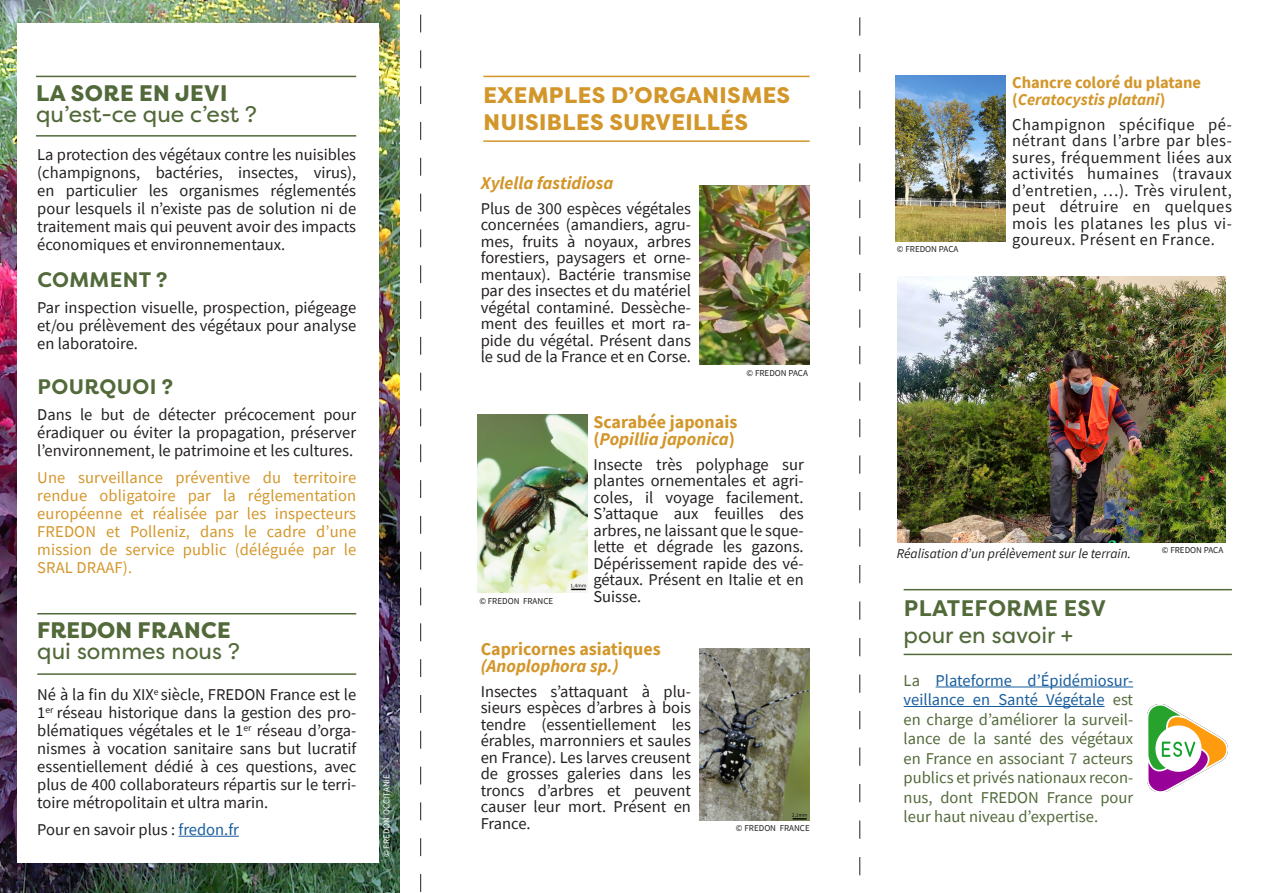
<style>
.page{position:relative;width:1263px;height:893px;background:#fff}
.page>*{position:absolute;margin:0;border:0;box-sizing:border-box;transform-origin:0 0}
.t1{font:22.5px "Filson Pro";color:#52693a}
.t2{font:800 22.5px/27px "Filson Pro";letter-spacing:.02em;color:#d3962a}
.t3{font:800 22.5px "Filson Pro";letter-spacing:.02em;color:#52693a}
.t4{font:700 22.5px "Filson Pro";letter-spacing:.02em;color:#52693a}
.Intro-Texte{font:700 21px "Filson Pro";letter-spacing:.02em;color:#52693a}
.Intro-Texte-2{font:700 18px/16.5px "Source Sans Pro";color:#d3962a}
.Intro-Texte-3{font:italic 700 18px "Source Sans Pro";color:#d3962a}
.Intro-Texte-4{font:16.5px/16.5px "Source Sans Pro";color:#231f20;text-align:justify}
.Texte-Courant{font:16.5px/18px "Source Sans Pro";color:#231f20;text-align:justify}
.TITRE{font:16.5px/19.5px "Source Sans Pro";color:#52693a;text-align:justify}
.Intro-Texte-5{font:16.5px/18px "Source Sans Pro";letter-spacing:.01em;color:#d3962a;text-align:justify}
.Intro-Texte-6{font:700 16.5px/16.5px "Source Sans Pro";color:#d3962a}
.TITRE-2{font:italic 13.5px "Source Sans Pro";color:#231f20}
.TITRE-3{font:9px "Source Sans Pro";color:#231f20}
.TITRE-4{font:9px "Source Sans Pro";color:#fff}
.s1{color:#175d9e}
.s2{font-style:italic}
</style>
<div class="page">
<svg style="left:859px;top:17px;width:1px;height:859px"></svg>
<svg style="left:420px;top:14px;width:2px;height:878px"></svg>
<img style="left:1147px;top:705px;width:81px;height:87px">
<hr style="left:936px;top:687px;width:197px;height:1px;background:#175d9e">
<hr style="left:904px;top:706px;width:200px;height:1px;background:#175d9e">
<hr style="left:904px;top:589px;width:328px;height:1px;background:#52693a">
<hr style="left:904px;top:654px;width:328px;height:1px;background:#52693a">
<img style="left:897px;top:277px;width:328px;height:266px">
<img style="left:895px;top:76px;width:110px;height:165px">
<img style="left:478px;top:415px;width:109px;height:177px">
<img style="left:700px;top:648px;width:110px;height:172px">
<img style="left:700px;top:186px;width:110px;height:178px">
<hr style="left:483px;top:76px;width:327px;height:1px;background:#d3962a">
<hr style="left:483px;top:140px;width:327px;height:2px;background:#d3962a">
<img style="left:0;top:0;width:399px;height:893px">
<div style="left:17px;top:23px;width:362px;height:840px;background:#fff"></div>
<hr style="left:36px;top:76px;width:320px;height:1px;background:#52693a">
<hr style="left:36px;top:135px;width:320px;height:2px;background:#52693a">
<hr style="left:179px;top:836px;width:60px;height:1px;background:#175d9e">
<hr style="left:37px;top:673px;width:319px;height:2px;background:#52693a">
<hr style="left:37px;top:613px;width:319px;height:1px;background:#52693a">
<p class="t3" style="left:36px;top:79px;width:193px">LA SORE EN JEVI</p>
<p class="t1" style="left:36px;top:99px;width:223px">qu’est-ce que c’est ?</p>
<p class="Intro-Texte-4" style="left:37px;top:146px;width:320px;line-height:18px">La protection des végétaux contre les nuisibles (champignons, bactéries, insectes, virus), en particulier les organismes réglementés pour lesquels il n’existe pas de solution ni de traitement mais qui peuvent avoir des impacts économiques et environnementaux.</p>
<p class="Intro-Texte" style="left:37px;top:266px;width:131px">COMMENT ?</p>
<p class="Intro-Texte-4" style="left:37px;top:298px;width:320px;line-height:18px">Par inspection visuelle, prospection, piégeage et/ou prélèvement des végétaux pour analyse en laboratoire.</p>
<p class="Intro-Texte" style="left:37px;top:373px;width:137px">POURQUOI ?</p>
<p class="Intro-Texte-4" style="left:37px;top:406px;width:320px;line-height:18px">Dans le but de détecter précocement pour éradiquer ou éviter la propagation, préserver l’environnement, le patrimoine et les cultures.</p>
<p class="Intro-Texte-5" style="left:37px;top:468px;width:320px">Une surveillance préventive du territoire rendue obligatoire par la réglementation européenne et réalisée par les inspecteurs FREDON et Polleniz, dans le cadre d’une mission de service public (déléguée par le SRAL DRAAF).</p>
<p class="t3" style="left:37px;top:616px;width:195px">FREDON FRANCE</p>
<p class="t1" style="left:37px;top:636px;width:204px">qui sommes nous ?</p>
<p class="Texte-Courant" style="left:37px;top:686px;width:320px">Né à la fin du XIX<sup>e</sup> siècle, FREDON France est le 1<sup>er</sup> réseau historique dans la gestion des pro&shy;blématiques végétales et le 1<sup>er</sup> réseau d’orga&shy;nismes à vocation sanitaire sans but lucratif essentiellement dédié à ces questions, avec plus de 400 collaborateurs répartis sur le terri&shy;toire métropolitain et ultra marin.</p>
<p class="Intro-Texte-4" style="left:37px;top:821px;width:203px">Pour en savoir plus : <span class="s1">fredon.fr</span></p>
<p class="TITRE-4" style="left:381px;top:857px;width:84px;rotate:-90deg">© FREDON OCCITANIE</p>
<p class="t2" style="left:484px;top:82px;width:308px">EXEMPLES D’ORGANISMES<br>NUISIBLES SURVEILLÉS</p>
<p class="Intro-Texte-3" style="left:481px;top:171px;width:134px">Xylella fastidiosa</p>
<p class="Intro-Texte-4" style="left:481px;top:200px;width:212px">Plus de 300 espèces végétales concernées (amandiers, agru&shy;mes, fruits à noyaux, arbres forestiers, paysagers et orne&shy;mentaux). Bactérie transmise par des insectes et du matériel végétal contaminé. Dessèche&shy;ment des feuilles et mort ra&shy;pide du végétal. Présent dans le sud de la France et en Corse.</p>
<p class="TITRE-3" style="left:746px;top:367px;width:63px">© FREDON PACA</p>
<p class="TITRE-3" style="left:479px;top:595px;width:75px">© FREDON FRANCE</p>
<p class="Intro-Texte-2" style="left:593px;top:414px;width:145px">Scarabée japonais (<span class="s2">Popillia japonica</span>)</p>
<p class="Intro-Texte-4" style="left:593px;top:456px;width:212px">Insecte très polyphage sur plantes ornementales et agri&shy;coles, il voyage facilement.<br>S’attaque aux feuilles des arbres, ne laissant que le sque&shy;lette et dégrade les gazons.<br>Dépérissement rapide des vé&shy;gétaux. Présent en Italie et en Suisse.</p>
<p class="Intro-Texte-2" style="left:481px;top:641px;width:181px">Capricornes asiatiques <span class="s2">(Anoplophora sp.)</span></p>
<p class="Intro-Texte-4" style="left:481px;top:683px;width:212px">Insectes s’attaquant à plu&shy;sieurs espèces d’arbres à bois tendre (essentiellement les érables, marronniers et saules en France). Les larves creusent de grosses galeries dans les troncs d’arbres et peuvent causer leur mort. Présent en France.</p>
<p class="TITRE-3" style="left:736px;top:822px;width:75px">© FREDON FRANCE</p>
<p class="TITRE-3" style="left:897px;top:244px;width:63px">© FREDON PACA</p>
<p class="Intro-Texte-6" style="left:1012px;top:74px;width:191px">Chancre coloré du platane (<span class="s2">Ceratocystis platani</span>)</p>
<p class="Intro-Texte-4" style="left:1012px;top:116px;width:221px">Champignon spécifique pé&shy;nétrant dans l’arbre par bles&shy;sures, fréquemment liées aux activités humaines (travaux d’entretien, …). Très virulent, peut détruire en quelques mois les platanes les plus vi&shy;goureux. Présent en France.</p>
<p class="TITRE-2" style="left:897px;top:544px;width:235px">Réalisation d’un prélèvement sur le terrain.</p>
<p class="t4" style="left:904px;top:594px;width:204px">PLATEFORME ESV</p>
<p class="t1" style="left:904px;top:620px;width:171px">pour en savoir +</p>
<p class="TITRE" style="left:904px;top:670px;width:231px">La <span class="s1">Plateforme d’Épidémiosur&shy;veillance en Santé Végétale</span> est en charge d’améliorer la surveil&shy;lance de la santé des végétaux en France en associant 7 acteurs publics et privés nationaux recon&shy;nus, dont FREDON France pour leur haut niveau d’expertise.</p>
<p class="TITRE-3" style="left:1162px;top:544px;width:63px">© FREDON PACA</p>
</div>
